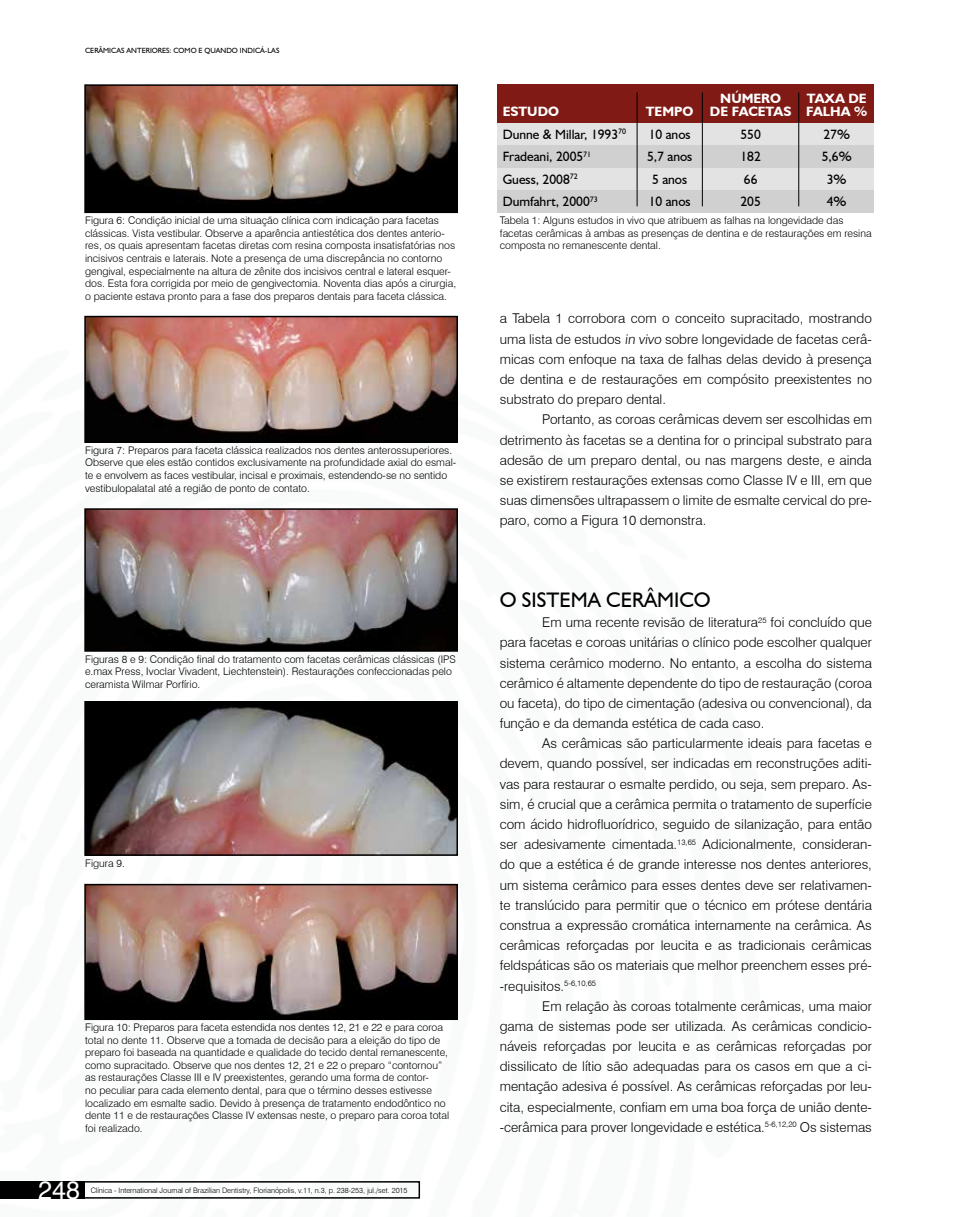
<style>
.page{position:relative;width:957px;height:1217px;background:#fff}
.page>*{position:absolute;margin:0;border:0;box-sizing:border-box;transform-origin:0 0}
.t1{font:25.2px "Helvetica";color:#fff}
.t2{font:21px "Humanist 521 BT";color:#000}
.t3{font:300 13.5px/20.1px "Swiss 721 BT";color:#000;text-align:justify}
.t4{font:13.5px/22.5px "Humanist 521 BT";color:#000}
.t5{font:700 13.5px/13.5px "Humanist 521 BT";color:#fff;text-align:center}
.t6{font:300 10.5px/12.6px "Swiss 721 BT";color:#000}
.t7{font:300 7.5px "Swiss 721 BT";letter-spacing:-.005em;color:#000}
.t8{font:7.5px "Humanist 521 BT";color:#000}
.s1{font-weight:700;color:#fff}
</style>
<div class="page">
<div style="left:0;top:1180px;width:420px;height:18px;border:2px solid #000"></div>
<div style="left:0;top:1180px;width:85px;height:18px;background:#000"></div>
<div style="left:498px;top:122px;width:376px;height:23px;background:#e3e3e3"></div>
<div style="left:498px;top:145px;width:376px;height:23px;background:#d0d0d0"></div>
<div style="left:498px;top:168px;width:376px;height:22px;background:#e3e3e3"></div>
<div style="left:498px;top:190px;width:376px;height:23px;background:#d0d0d0"></div>
<div style="left:498px;top:84px;width:376px;height:38px;background:#801a14"></div>
<img style="left:87px;top:87px;width:368px;height:123px">
<div style="left:84px;top:84px;width:374px;height:129px;border:2px solid #000"></div>
<img style="left:87px;top:319px;width:368px;height:121px">
<div style="left:84px;top:316px;width:374px;height:127px;border:2px solid #000"></div>
<img style="left:87px;top:511px;width:368px;height:137px">
<div style="left:84px;top:508px;width:374px;height:143px;border:2px solid #000"></div>
<img style="left:87px;top:704px;width:368px;height:148px">
<div style="left:84px;top:701px;width:374px;height:154px;border:2px solid #000"></div>
<img style="left:87px;top:886px;width:368px;height:130px">
<div style="left:84px;top:883px;width:374px;height:136px;border:2px solid #000"></div>
<hr style="left:637px;top:92px;width:1px;height:114px;background:#000">
<hr style="left:702px;top:92px;width:1px;height:114px;background:#000">
<hr style="left:798px;top:92px;width:1px;height:114px;background:#000">
<p class="t8" style="left:85px;top:46px;width:196px">CERÂMICAS ANTERIORES: COMO E QUANDO INDICÁ-LAS</p>
<p class="t4" style="left:503px;top:100px;width:125px"><span class="s1">ESTUDO<br></span>Dunne &amp; Millar, 1993<sup>70<br></sup>Fradeani, 2005<sup>71<br></sup>Guess, 2008<sup>72<br></sup>Dumfahrt, 2000<sup>73</sup></p>
<p class="t5" style="left:646px;top:104px;width:49px">TEMPO</p>
<p class="t4" style="left:647px;top:123px;width:47px;text-align:center">10 anos<br>5,7 anos<br>5 anos<br>10 anos</p>
<p class="t5" style="left:710px;top:91px;width:83px">NÚMERO<br>DE FACETAS</p>
<p class="t4" style="left:740px;top:123px;width:22px">550<br>182<br>66<br>205</p>
<p class="t5" style="left:806px;top:91px;width:63px;text-align:left">TAXA DE<br>FALHA %</p>
<p class="t4" style="left:821px;top:123px;width:31px;text-align:center">27%<br>5,6%<br>3%<br>4%</p>
<p class="t6" style="left:85px;top:214px;width:372px">Figura 6: Condição inicial de uma situação clínica com indicação para facetas clássicas. Vista vestibular. Observe a aparência antiestética dos dentes anterio&shy;res, os quais apresentam facetas diretas com resina composta insatisfatórias nos incisivos centrais e laterais. Note a presença de uma discrepância no contorno gengival, especialmente na altura de zênite dos incisivos central e lateral esquer&shy;dos. Esta fora corrigida por meio de gengivectomia. Noventa dias após a cirurgia, o paciente estava pronto para a fase dos preparos dentais para faceta clássica.</p>
<p class="t6" style="left:500px;top:214px;width:373px">Tabela 1: Alguns estudos in vivo que atribuem as falhas na longevidade das facetas cerâmicas à ambas as presenças de dentina e de restaurações em resina composta no remanescente dental.</p>
<p class="t6" style="left:85px;top:443px;width:373px">Figura 7: Preparos para faceta clássica realizados nos dentes anterossuperiores.<br>Observe que eles estão contidos exclusivamente na profundidade axial do esmal&shy;te e envolvem as faces vestibular, incisal e proximais, estendendo-se no sentido vestibulopalatal até a região de ponto de contato.</p>
<p class="t6" style="left:85px;top:652px;width:372px">Figuras 8 e 9: Condição final do tratamento com facetas cerâmicas clássicas (IPS e.max Press, Ivoclar Vivadent, Liechtenstein). Restaurações confeccionadas pelo ceramista Wilmar Porfírio.</p>
<p class="t6" style="left:85px;top:856px;width:41px">Figura 9.</p>
<p class="t6" style="left:85px;top:1020px;width:366px">Figura 10: Preparos para faceta estendida nos dentes 12, 21 e 22 e para coroa total no dente 11. Observe que a tomada de decisão para a eleição do tipo de preparo foi baseada na quantidade e qualidade do tecido dental remanescente, como supracitado. Observe que nos dentes 12, 21 e 22 o preparo “contornou” as restaurações Classe III e IV preexistentes, gerando uma forma de contor-<br>no peculiar para cada elemento dental, para que o término desses estivesse localizado em esmalte sadio. Devido à presença de tratamento endodôntico no dente 11 e de restaurações Classe IV extensas neste, o preparo para coroa total foi realizado.</p>
<h1 class="t1" style="left:38px;top:1170px;width:44px">248</h1>
<p class="t7" style="left:91px;top:1185px;width:318px">Clínica - International Journal of Brazilian Dentistry, Florianópolis, v.11, n.3, p. 238-253, jul./set. 2015</p>
<p class="t3" style="left:500px;top:308px;width:374px">a Tabela 1 corrobora com o conceito supracitado, mostrando uma lista de estudos in vivo sobre longevidade de facetas cerâ&shy;micas com enfoque na taxa de falhas delas devido à presença de dentina e de restaurações em compósito preexistentes no substrato do preparo dental.</p>
<p class="t3" style="left:500px;top:409px;width:374px;text-indent:43px">Portanto, as coroas cerâmicas devem ser escolhidas em detrimento às facetas se a dentina for o principal substrato para adesão de um preparo dental, ou nas margens deste, e ainda se existirem restaurações extensas como Classe IV e III, em que suas dimensões ultrapassem o limite de esmalte cervical do pre&shy;paro, como a Figura 10 demonstra.</p>
<h2 class="t2" style="left:500px;top:586px;width:212px">O SISTEMA CERÂMICO</h2>
<p class="t3" style="left:500px;top:612px;width:374px;text-indent:43px">Em uma recente revisão de literatura<sup>25</sup> foi concluído que para facetas e coroas unitárias o clínico pode escolher qualquer sistema cerâmico moderno. No entanto, a escolha do sistema cerâmico é altamente dependente do tipo de restauração (coroa ou faceta), do tipo de cimentação (adesiva ou convencional), da função e da demanda estética de cada caso.</p>
<p class="t3" style="left:500px;top:733px;width:374px;text-indent:43px">As cerâmicas são particularmente ideais para facetas e devem, quando possível, ser indicadas em reconstruções aditi&shy;vas para restaurar o esmalte perdido, ou seja, sem preparo. As&shy;sim, é crucial que a cerâmica permita o tratamento de superfície com ácido hidrofluorídrico, seguido de silanização, para então ser adesivamente cimentada.<sup>13,65</sup> Adicionalmente, consideran&shy;do que a estética é de grande interesse nos dentes anteriores, um sistema cerâmico para esses dentes deve ser relativamen&shy;te translúcido para permitir que o técnico em prótese dentária construa a expressão cromática internamente na cerâmica. As cerâmicas reforçadas por leucita e as tradicionais cerâmicas feldspáticas são os materiais que melhor preenchem esses pré--requisitos.<sup>5-6,10,65</sup></p>
<p class="t3" style="left:500px;top:995px;width:374px;text-indent:43px">Em relação às coroas totalmente cerâmicas, uma maior gama de sistemas pode ser utilizada. As cerâmicas condicio&shy;náveis reforçadas por leucita e as cerâmicas reforçadas por dissilicato de lítio são adequadas para os casos em que a ci&shy;mentação adesiva é possível. As cerâmicas reforçadas por leu&shy;cita, especialmente, confiam em uma boa força de união dente--cerâmica para prover longevidade e estética.<sup>5-6,12,20</sup> Os sistemas</p>
</div>
